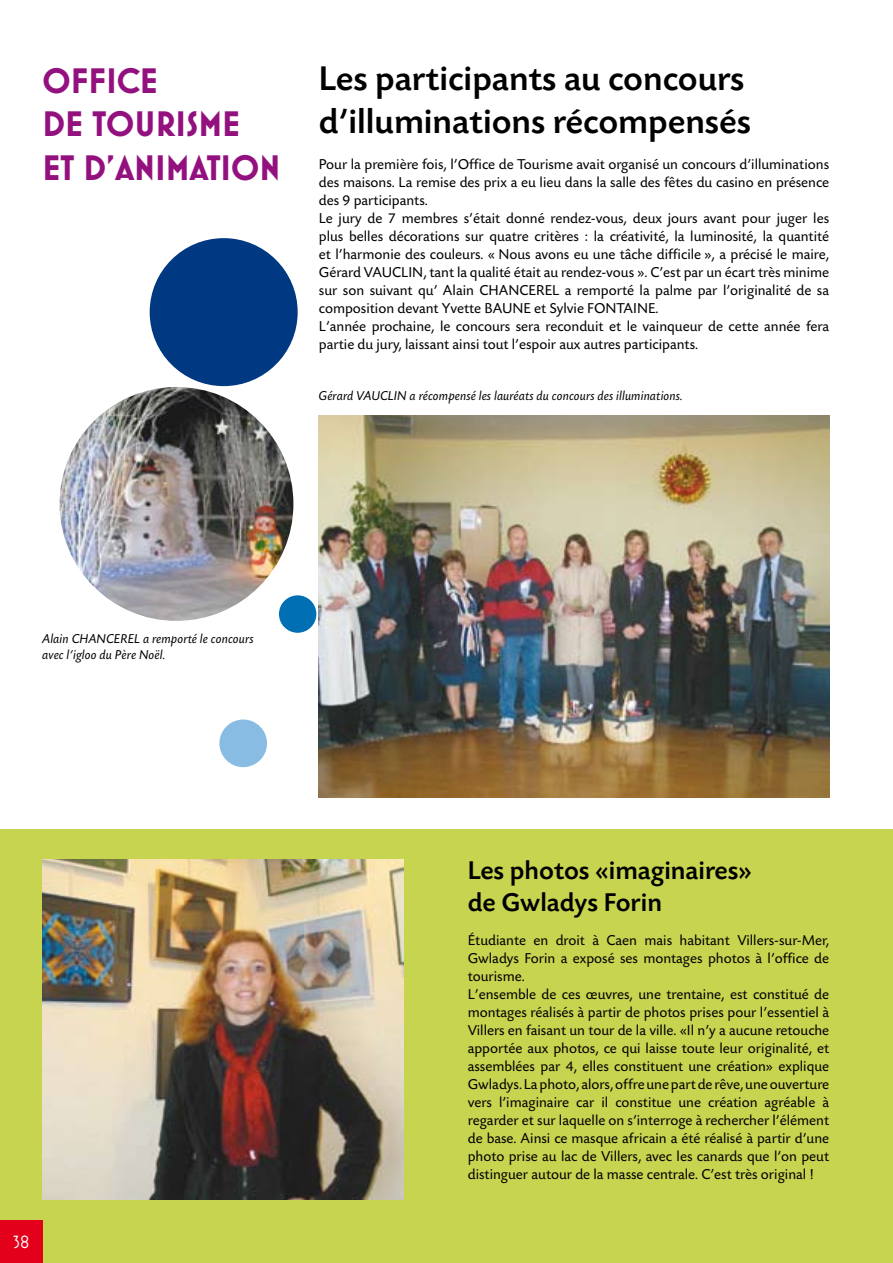
<style>
.page{position:relative;width:893px;height:1263px;background:#fff}
.page>*{position:absolute;margin:0;border:0;box-sizing:border-box;transform-origin:0 0}
.t1{font:500 36px/43.2px "Today SB";color:#000}
.t2{font:700 36px/43.2px "Mostra One";color:#93117e}
.t3{font:500 27px/32.4px "Today SB";color:#000}
.t4{font:18px "Mostra One";color:#fff}
.t5{font:15px/18px "Today SB";color:#000}
.t6{font:italic 13.5px/16.2px "Today SB";color:#000}
</style>
<div class="page">
<div style="left:0;top:829px;width:893px;height:434px;background:#c7d44f"></div>
<img style="left:319px;top:415px;width:510px;height:383px">
<img style="left:43px;top:859px;width:361px;height:340px">
<img style="left:60px;top:387px;width:233px;height:234px;border-radius:50%">
<div style="left:150px;top:238px;width:148px;height:148px;background:#003882;border-radius:50%"></div>
<div style="left:279px;top:595px;width:37px;height:38px;background:#006fb4;border-radius:50%"></div>
<div style="left:219px;top:719px;width:48px;height:48px;background:#88bce2;border-radius:50%"></div>
<div style="left:0;top:1220px;width:43px;height:43px;background:#e2001a"></div>
<h1 class="t2" style="left:43px;top:59px;width:240px">OFFICE<br>DE TOURISME<br>ET D’ANIMATION</h1>
<h1 class="t1" style="left:319px;top:58px;width:434px">Les participants au concours d’illuminations récompensés</h1>
<p class="t5" style="left:319px;top:156px;width:512px">Pour la première fois, l’Office de Tourisme avait organisé un concours d’illuminations des maisons. La remise des prix a eu lieu dans la salle des fêtes du casino en présence des 9 participants.<br>Le jury de 7 membres s’était donné rendez-vous, deux jours avant pour juger les plus belles décorations sur quatre critères : la créativité, la luminosité, la quantité et l’harmonie des couleurs. « Nous avons eu une tâche difficile », a précisé le maire, Gérard VAUCLIN, tant la qualité était au rendez-vous ». C’est par un écart très minime sur son suivant qu’ Alain CHANCEREL a remporté la palme par l’originalité de sa composition devant Yvette BAUNE et Sylvie FONTAINE.<br>L’année prochaine, le concours sera reconduit et le vainqueur de cette année fera partie du jury, laissant ainsi tout l’espoir aux autres participants.</p>
<p class="t6" style="left:319px;top:388px;width:366px">Gérard VAUCLIN a récompensé les lauréats du concours des illuminations.</p>
<p class="t6" style="left:43px;top:631px;width:213px">Alain CHANCEREL a remporté le concours avec l’igloo du Père Noël.</p>
<p class="t4" style="left:13px;top:1232px;width:18px">38</p>
<h2 class="t3" style="left:468px;top:854px;width:286px">Les photos «imaginaires» de Gwladys Forin</h2>
<p class="t5" style="left:468px;top:932px;width:363px">Étudiante en droit à Caen mais habitant Villers-sur-Mer, Gwladys Forin a exposé ses montages photos à l’office de tourisme.<br>L’ensemble de ces œuvres, une trentaine, est constitué de montages réalisés à partir de photos prises pour l’essentiel à Villers en faisant un tour de la ville. «Il n’y a aucune retouche apportée aux photos, ce qui laisse toute leur originalité, et assemblées par 4, elles constituent une création» explique Gwladys. La photo, alors, offre une part de rêve, une ouverture vers l’imaginaire car il constitue une création agréable à regarder et sur laquelle on s’interroge à rechercher l’élément de base. Ainsi ce masque africain a été réalisé à partir d’une photo prise au lac de Villers, avec les canards que l’on peut distinguer autour de la masse centrale. C’est très original !</p>
</div>
